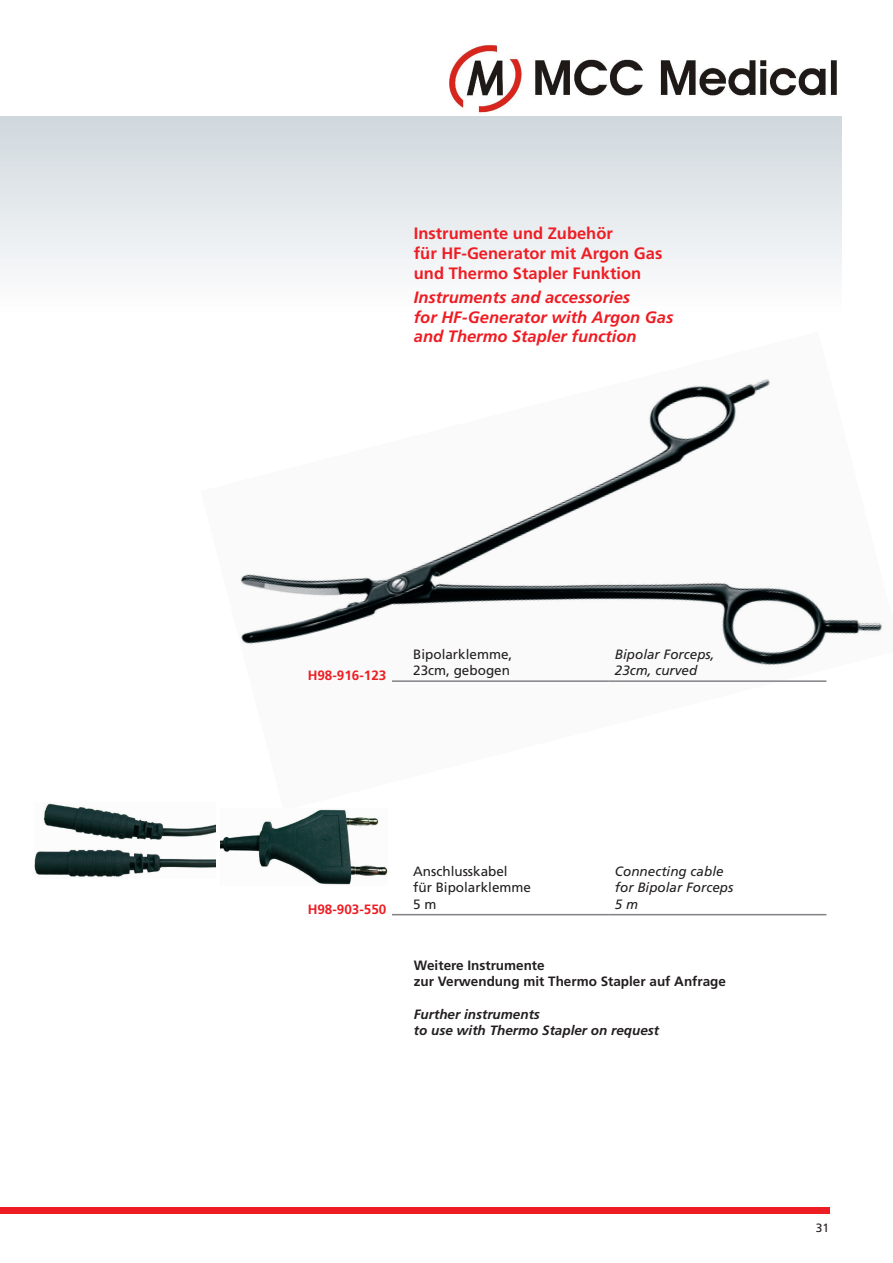
<style>
.page{position:relative;width:893px;height:1263px;background:#fff}
.page>*{position:absolute;margin:0;border:0;box-sizing:border-box;transform-origin:0 0}
.t1{font:italic 700 16.5px "Frutiger";color:#ee1d23}
.t2{font:700 16.5px "Frutiger";color:#ee1d23}
.t3{font:italic 13.5px "Frutiger";color:#231f20}
.t4{font:13.5px "Frutiger";color:#231f20}
.t5{font:700 13.5px "Frutiger";color:#231f20}
.t6{font:italic 700 13.5px "Frutiger";color:#231f20}
.Fließtext{font:700 13.5px "Frutiger";color:#ee1d23}
.t7{font:12px "Frutiger";color:#231f20}
</style>
<div class="page">
<div style="left:0;top:117px;width:842px;height:200px;background:linear-gradient(to bottom,#cfd8dd,#fff)"></div>
<div style="left:0;top:1208px;width:829px;height:6px;background:#ee1d23"></div>
<img style="left:240px;top:379px;width:642px;height:303px">
<hr style="left:392px;top:914px;width:217px;height:1px;background:#808285">
<hr style="left:609px;top:914px;width:217px;height:1px;background:#808285">
<hr style="left:392px;top:680px;width:217px;height:2px;background:#808285">
<hr style="left:609px;top:680px;width:217px;height:2px;background:#808285">
<img style="left:34px;top:803px;width:182px;height:75px">
<img style="left:220px;top:809px;width:167px;height:76px">
<img style="left:449px;top:44px;width:388px;height:69px">
<p class="t2" style="left:414px;top:224px;width:200px">Instrumente und Zubehör</p>
<p class="t2" style="left:414px;top:243px;width:250px">für HF-Generator mit Argon Gas</p>
<p class="t2" style="left:414px;top:263px;width:229px">und Thermo Stapler Funktion</p>
<p class="t1" style="left:414px;top:287px;width:218px">Instruments and accessories</p>
<p class="t1" style="left:414px;top:307px;width:261px">for HF-Generator with Argon Gas</p>
<p class="t1" style="left:414px;top:327px;width:224px">and Thermo Stapler function</p>
<p class="Fließtext" style="left:308px;top:668px;width:80px">H98-916-123</p>
<p class="t4" style="left:413px;top:646px;width:101px">Bipolarklemme,</p>
<p class="t4" style="left:413px;top:662px;width:98px">23cm, gebogen</p>
<p class="t3" style="left:615px;top:646px;width:101px">Bipolar Forceps,</p>
<p class="t3" style="left:615px;top:663px;width:84px">23cm, curved</p>
<p class="Fließtext" style="left:308px;top:901px;width:80px">H98-903-550</p>
<p class="t4" style="left:413px;top:864px;width:96px">Anschlusskabel</p>
<p class="t4" style="left:413px;top:880px;width:119px">für Bipolarklemme</p>
<p class="t4" style="left:413px;top:896px;width:25px">5 m</p>
<p class="t3" style="left:615px;top:864px;width:110px">Connecting cable</p>
<p class="t3" style="left:615px;top:880px;width:120px">for Bipolar Forceps</p>
<p class="t3" style="left:615px;top:896px;width:25px">5 m</p>
<p class="t5" style="left:414px;top:957px;width:132px">Weitere Instrumente</p>
<p class="t5" style="left:414px;top:974px;width:314px">zur Verwendung mit Thermo Stapler auf Anfrage</p>
<p class="t6" style="left:414px;top:1006px;width:128px">Further instruments</p>
<p class="t6" style="left:414px;top:1022px;width:247px">to use with Thermo Stapler on request</p>
<p class="t7" style="left:816px;top:1220px;width:15px">31</p>
</div>
